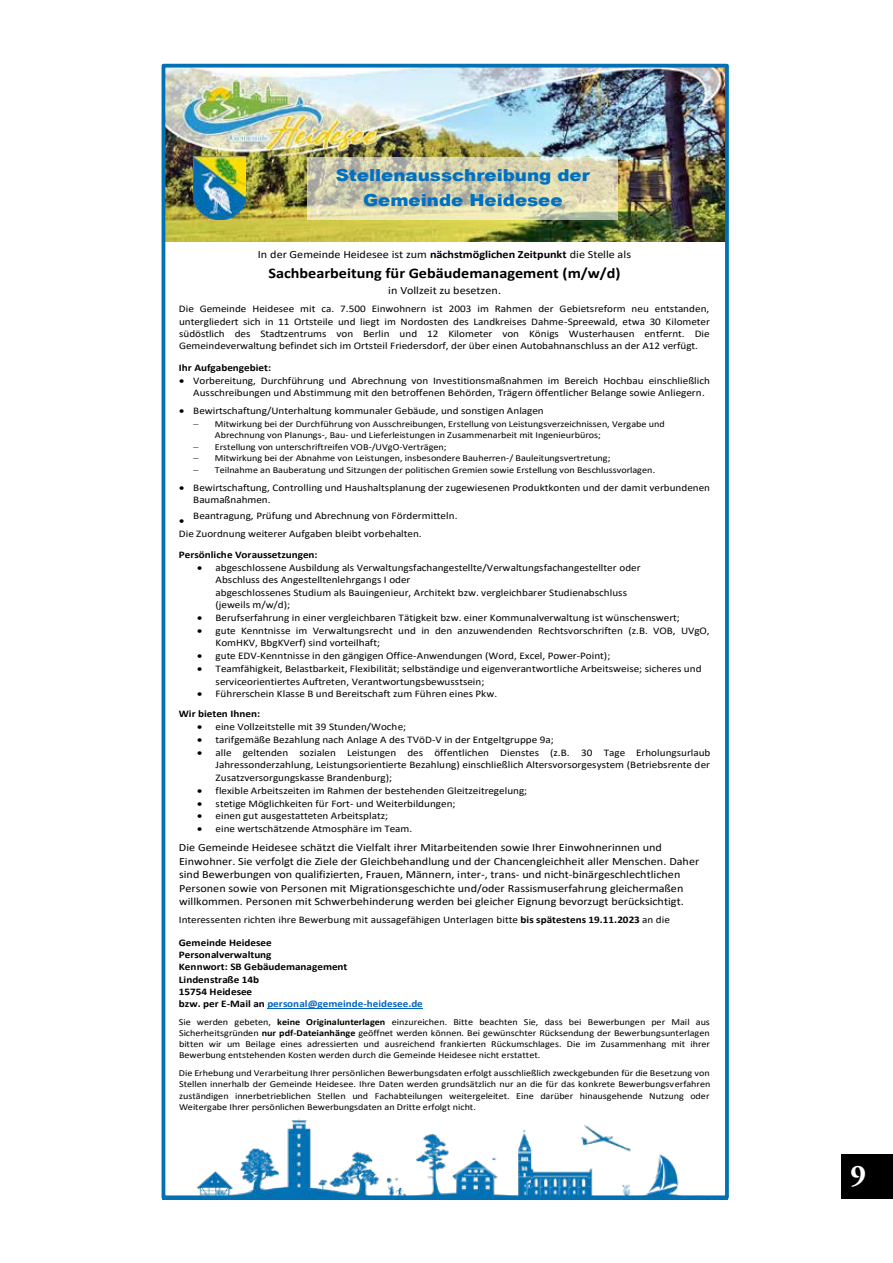
<style>
.page{position:relative;width:893px;height:1263px;background:#fff}
.page>*{position:absolute;margin:0;border:0;box-sizing:border-box;transform-origin:0 0}
.t1{font:700 30px "Adobe Garamond Pro";color:#fff}
.t2{font:900 16.5px/25.2px "Arial";color:#0070c0;text-align:center;scale:1.1 1}
.t3{font:700 14.7px "Calibri";color:#000;scale:1.1 1}
.t4{font:11.1px/13.5px "Calibri";color:#000;scale:1.1 1}
.t5{font:10.2px/12.3px "Calibri";color:#000;scale:1.1 1}
.t6{font:700 10.2px/12.5px "Calibri";letter-spacing:.005em;color:#000;scale:1.1 1}
.t7{font:10.2px "Symbol";color:#000;scale:1.1 1}
.t8{font:9.15px/11.2px "Calibri";color:#000;text-align:justify;scale:1.1 1}
.s1{font-weight:700}
.s2{color:#0563c1}
</style>
<div class="page">
<div style="left:842px;top:1154px;width:51px;height:45px;background:#000"></div>
<img style="left:167px;top:69px;width:557px;height:173px">
<img style="left:193px;top:156px;width:52px;height:63px">
<div style="left:308px;top:157px;width:310px;height:62px;background:#fff;opacity:.6"></div>
<img style="left:196px;top:1118px;width:483px;height:76px">
<hr style="left:267px;top:1008px;width:156px;height:1px;background:#0563c1">
<div style="left:162px;top:64px;width:567px;height:1135px;border:4px solid #0171b3"></div>
<h2 class="t2" style="left:336px;top:162px;width:233px">Stellenausschreibung der<br>Gemeinde Heidesee</h2>
<p class="t4" style="left:258px;top:247px;width:341px">In der Gemeinde Heidesee ist zum <span class="s1">nächstmöglichen Zeitpunkt</span> die Stelle als</p>
<h3 class="t3" style="left:268px;top:262px;width:322px">Sachbearbeitung für Gebäudemanagement (m/w/d)</h3>
<p class="t4" style="left:388px;top:284px;width:104px">in Vollzeit zu besetzen.</p>
<p class="t5" style="left:179px;top:302px;width:484px;text-align:justify">Die Gemeinde Heidesee mit ca. 7.500 Einwohnern ist 2003 im Rahmen der Gebietsreform neu entstanden, untergliedert sich in 11 Ortsteile und liegt im Nordosten des Landkreises Dahme-Spreewald, etwa 30 Kilometer südöstlich des Stadtzentrums von Berlin und 12 Kilometer von Königs Wusterhausen entfernt. Die Gemeindeverwaltung befindet sich im Ortsteil Friedersdorf, der über einen Autobahnanschluss an der A12 verfügt.</p>
<p class="t6" style="left:179px;top:361px;width:85px">Ihr Aufgabengebiet:</p>
<p class="t5" style="left:193px;top:374px;width:471px;text-indent:-14px">• Vorbereitung, Durchführung und Abrechnung von Investitionsmaßnahmen im Bereich Hochbau einschließlich<br>Ausschreibungen und Abstimmung mit den betroffenen Behörden, Trägern öffentlicher Belange sowie Anliegern.</p>
<p class="t5" style="left:179px;top:405px;width:333px">• Bewirtschaftung/Unterhaltung kommunaler Gebäude, und sonstigen Anlagen</p>
<p class="t8" style="left:215px;top:418px;width:410px">Mitwirkung bei der Durchführung von Ausschreibungen, Erstellung von Leistungsverzeichnissen, Vergabe und<br>Abrechnung von Planungs-, Bau- und Lieferleistungen in Zusammenarbeit mit Ingenieurbüros;</p>
<p class="t8" style="left:215px;top:441px;width:212px">Erstellung von unterschriftreifen VOB-/UVgO-Verträgen;</p>
<p class="t8" style="left:215px;top:452px;width:361px">Mitwirkung bei der Abnahme von Leistungen, insbesondere Bauherren-/ Bauleitungsvertretung;</p>
<p class="t8" style="left:215px;top:464px;width:402px">Teilnahme an Bauberatung und Sitzungen der politischen Gremien sowie Erstellung von Beschlussvorlagen.</p>
<p class="t5" style="left:193px;top:481px;width:471px;text-indent:-14px">• Bewirtschaftung, Controlling und Haushaltsplanung der zugewiesenen Produktkonten und der damit verbundenen<br>Baumaßnahmen.</p>
<p class="t7" style="left:179px;top:514px;width:6px">•</p>
<p class="t5" style="left:179px;top:506px;width:255px;line-height:17.9px;text-indent:14px">Beantragung, Prüfung und Abrechnung von Fördermitteln.<br>Die Zuordnung weiterer Aufgaben bleibt vorbehalten.</p>
<p class="t6" style="left:179px;top:548px;width:128px">Persönliche Voraussetzungen:</p>
<p class="t5" style="left:216px;top:561px;width:388px;text-indent:-18px">• abgeschlossene Ausbildung als Verwaltungsfachangestellte/Verwaltungsfachangestellter oder Abschluss des Angestelltenlehrgangs I oder<br>abgeschlossenes Studium als Bauingenieur, Architekt bzw. vergleichbarer Studienabschluss (jeweils m/w/d);</p>
<p class="t5" style="left:197px;top:611px;width:440px">• Berufserfahrung in einer vergleichbaren Tätigkeit bzw. einer Kommunalverwaltung ist wünschenswert;</p>
<p class="t5" style="left:216px;top:624px;width:451px;text-indent:-18px">• gute Kenntnisse im Verwaltungsrecht und in den anzuwendenden Rechtsvorschriften (z.B. VOB, UVgO,<br>KomHKV, BbgKVerf) sind vorteilhaft;</p>
<p class="t5" style="left:197px;top:649px;width:377px">• gute EDV-Kenntnisse in den gängigen Office-Anwendungen (Word, Excel, Power-Point);</p>
<p class="t5" style="left:216px;top:662px;width:443px;text-indent:-18px">• Teamfähigkeit, Belastbarkeit, Flexibilität; selbständige und eigenverantwortliche Arbeitsweise; sicheres und serviceorientiertes Auftreten, Verantwortungsbewusstsein;</p>
<p class="t5" style="left:179px;top:684px;width:291px;line-height:19.6px;text-indent:18px">• Führerschein Klasse B und Bereitschaft zum Führen eines Pkw.<br><span class="s1">Wir bieten Ihnen:</span></p>
<p class="t5" style="left:197px;top:720px;width:191px">• eine Vollzeitstelle mit 39 Stunden/Woche;</p>
<p class="t5" style="left:197px;top:733px;width:326px">• tarifgemäße Bezahlung nach Anlage A des TVöD-V in der Entgeltgruppe 9a;</p>
<p class="t5" style="left:216px;top:746px;width:451px;text-align:justify;text-indent:-18px">• alle geltenden sozialen Leistungen des öffentlichen Dienstes (z.B. 30 Tage Erholungsurlaub Jahressonderzahlung, Leistungsorientierte Bezahlung) einschließlich Altersvorsorgesystem (Betriebsrente der Zusatzversorgungskasse Brandenburg);</p>
<p class="t5" style="left:197px;top:784px;width:302px">• flexible Arbeitszeiten im Rahmen der bestehenden Gleitzeitregelung;</p>
<p class="t5" style="left:197px;top:797px;width:236px">• stetige Möglichkeiten für Fort- und Weiterbildungen;</p>
<p class="t5" style="left:197px;top:809px;width:175px">• einen gut ausgestatteten Arbeitsplatz;</p>
<p class="t5" style="left:197px;top:822px;width:197px">• eine wertschätzende Atmosphäre im Team.</p>
<p class="t4" style="left:179px;top:840px;width:475px">Die Gemeinde Heidesee schätzt die Vielfalt ihrer Mitarbeitenden sowie Ihrer Einwohnerinnen und Einwohner. Sie verfolgt die Ziele der Gleichbehandlung und der Chancengleichheit aller Menschen. Daher sind Bewerbungen von qualifizierten, Frauen, Männern, inter-, trans- und nicht-binärgeschlechtlichen Personen sowie von Personen mit Migrationsgeschichte und/oder Rassismuserfahrung gleichermaßen willkommen. Personen mit Schwerbehinderung werden bei gleicher Eignung bevorzugt berücksichtigt.</p>
<p class="t5" style="left:179px;top:913px;width:448px">Interessenten richten ihre Bewerbung mit aussagefähigen Unterlagen bitte <span class="s1">bis spätestens 19.11.2023</span> an die</p>
<p class="t6" style="left:179px;top:936px;width:223px">Gemeinde Heidesee<br>Personalverwaltung<br>Kennwort: SB Gebäudemanagement<br>Lindenstraße 14b<br>15754 Heidesee<br>bzw. per E-Mail an <span class="s2">personal@gemeinde-heidesee.de</span></p>
<p class="t8" style="left:179px;top:1016px;width:484px">Sie werden gebeten, <span class="s1">keine Originalunterlagen</span> einzureichen. Bitte beachten Sie, dass bei Bewerbungen per Mail aus Sicherheitsgründen <span class="s1">nur pdf-Dateianhänge</span> geöffnet werden können. Bei gewünschter Rücksendung der Bewerbungsunterlagen bitten wir um Beilage eines adressierten und ausreichend frankierten Rückumschlages. Die im Zusammenhang mit ihrer Bewerbung entstehenden Kosten werden durch die Gemeinde Heidesee nicht erstattet.</p>
<p class="t8" style="left:179px;top:1067px;width:485px">Die Erhebung und Verarbeitung Ihrer persönlichen Bewerbungsdaten erfolgt ausschließlich zweckgebunden für die Besetzung von Stellen innerhalb der Gemeinde Heidesee. Ihre Daten werden grundsätzlich nur an die für das konkrete Bewerbungsverfahren zuständigen innerbetrieblichen Stellen und Fachabteilungen weitergeleitet. Eine darüber hinausgehende Nutzung oder Weitergabe Ihrer persönlichen Bewerbungsdaten an Dritte erfolgt nicht.</p>
<h1 class="t1" style="left:850px;top:1158px;width:17px">9</h1>
</div>
